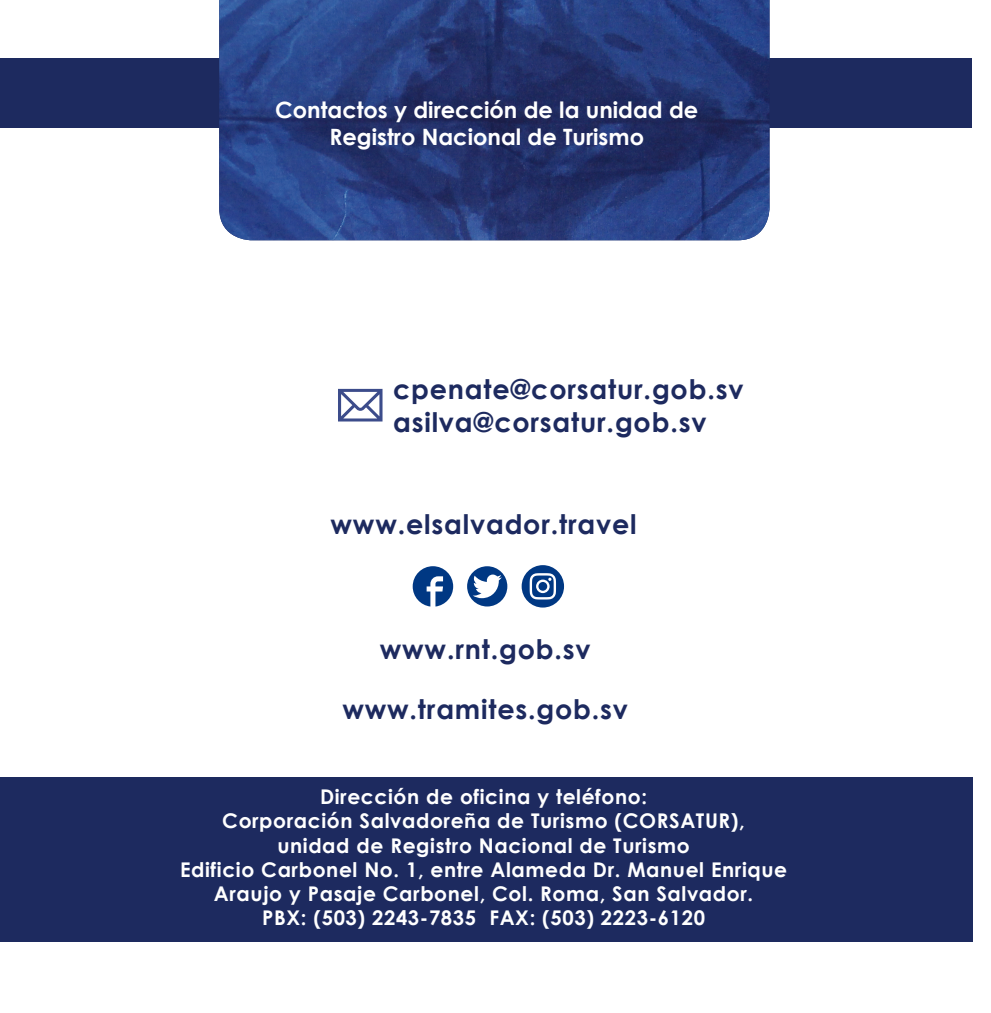
<style>
.page{position:relative;width:991px;height:1013px;background:#fff}
.page>*{position:absolute;margin:0;border:0;box-sizing:border-box;transform-origin:0 0}
.t1{font:700 27px/32.4px "Century Gothic";letter-spacing:.03em;color:#1d2a5f}
.t2{font:700 22.5px/27px "Century Gothic";color:#fff;text-align:center}
.t3{font:700 20.25px/24.3px "Century Gothic";letter-spacing:.03em;color:#fff;text-align:center}
</style>
<div class="page">
<div style="left:0;top:58px;width:972px;height:70px;background:#1d2a5f"></div>
<div style="left:0;top:777px;width:972px;height:164px;background:#1d2a5f"></div>
<img style="left:219px;top:0;width:550px;height:240px">
<svg style="left:338px;top:389px;width:45px;height:32px"></svg>
<svg style="left:467px;top:566px;width:40px;height:40px"></svg>
<svg style="left:413px;top:566px;width:40px;height:40px"></svg>
<svg style="left:522px;top:565px;width:42px;height:42px"></svg>
<p class="t2" style="left:275px;top:96px;width:425px">Contactos y dirección de la unidad de<br>Registro Nacional de Turismo</p>
<h1 class="t1" style="left:393px;top:372px;width:352px">cpenate@corsatur.gob.sv asilva@corsatur.gob.sv</h1>
<h1 class="t1" style="left:331px;top:508px;width:308px">www.elsalvador.travel</h1>
<h1 class="t1" style="left:380px;top:632px;width:212px">www.rnt.gob.sv</h1>
<h1 class="t1" style="left:342px;top:693px;width:287px">www.tramites.gob.sv</h1>
<p class="t3" style="left:180px;top:784px;width:609px">Dirección de oficina y teléfono:<br>Corporación Salvadoreña de Turismo (CORSATUR),<br>unidad de Registro Nacional de Turismo<br>Edificio Carbonel No. 1, entre Alameda Dr. Manuel Enrique Araujo y Pasaje Carbonel, Col. Roma, San Salvador.<br>PBX: (503) 2243-7835 FAX: (503) 2223-6120</p>
</div>
